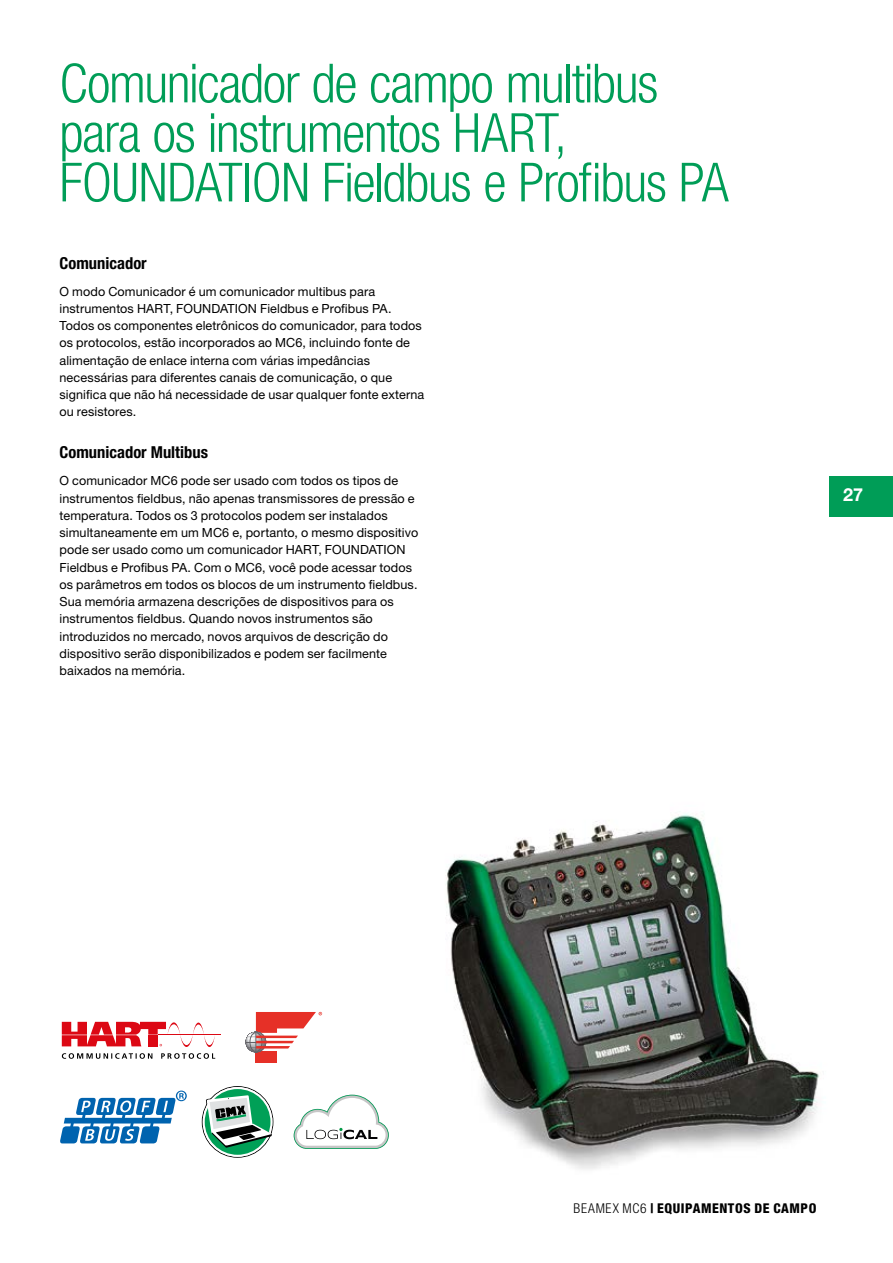
<style>
.page{position:relative;width:893px;height:1263px;background:#fff}
.page>*{position:absolute;margin:0;border:0;box-sizing:border-box;transform-origin:0 0}
.t1{font:300 condensed 54px/49.5px "Helvetica Neue LT Pro";letter-spacing:-.025em;color:#009d57}
.t2{font:700 18px "Helvetica Neue LT Pro";color:#fff}
.t3{font:700 condensed 16.5px "Helvetica Neue LT Pro";color:#000}
.t4{font:800 condensed 13.5px "Helvetica Neue LT Pro";letter-spacing:.04em;color:#000}
.t5{font:12.6px/17.2px "Helvetica Neue LT Pro";letter-spacing:.01em;color:#000}
.s1{font-weight:300}
</style>
<div class="page">
<img style="left:349px;top:814px;width:470px;height:355px">
<div style="left:256px;top:1051px;width:21px;height:12px;background:#e63027"></div>
<svg style="left:246px;top:1012px;width:76px;height:41px"></svg>
<svg style="left:60px;top:1090px;width:127px;height:53px"></svg>
<hr style="left:158px;top:1034px;width:62px;height:1px;background:#dc0814">
<svg style="left:62px;top:1053px;width:90px;height:6px"></svg>
<svg style="left:161px;top:1053px;width:54px;height:6px"></svg>
<svg style="left:62px;top:1022px;width:153px;height:25px"></svg>
<svg style="left:204px;top:1088px;width:67px;height:68px"></svg>
<div style="left:203px;top:1087px;width:69px;height:70px;border:2px solid #fff;border-radius:50%"></div>
<svg style="left:206px;top:1095px;width:66px;height:53px"></svg>
<svg style="left:294px;top:1095px;width:95px;height:54px"></svg>
<div style="left:829px;top:476px;width:64px;height:40px;background:#009d57"></div>
<h1 class="t1" style="left:60px;top:58px;width:671px">Comunicador de campo multibus para os instrumentos HART,<br>FOUNDATION Fieldbus e Profibus PA</h1>
<h3 class="t3" style="left:60px;top:253px;width:89px">Comunicador</h3>
<p class="t5" style="left:60px;top:282px;width:366px">O modo Comunicador é um comunicador multibus para instrumentos HART, FOUNDATION Fieldbus e Profibus PA.<br>Todos os componentes eletrônicos do comunicador, para todos os protocolos, estão incorporados ao MC6, incluindo fonte de alimentação de enlace interna com várias impedâncias necessárias para diferentes canais de comunicação, o que significa que não há necessidade de usar qualquer fonte externa ou resistores.</p>
<h3 class="t3" style="left:60px;top:442px;width:150px">Comunicador Multibus</h3>
<p class="t5" style="left:60px;top:472px;width:360px">O comunicador MC6 pode ser usado com todos os tipos de instrumentos fieldbus, não apenas transmissores de pressão e temperatura. Todos os 3 protocolos podem ser instalados simultaneamente em um MC6 e, portanto, o mesmo dispositivo pode ser usado como um comunicador HART, FOUNDATION Fieldbus e Profibus PA. Com o MC6, você pode acessar todos os parâmetros em todos os blocos de um instrumento fieldbus.<br>Sua memória armazena descrições de dispositivos para os instrumentos fieldbus. Quando novos instrumentos são introduzidos no mercado, novos arquivos de descrição do dispositivo serão disponibilizados e podem ser facilmente baixados na memória.</p>
<h2 class="t2" style="left:843px;top:484px;width:21px">27</h2>
<p class="t4" style="left:574px;top:1200px;width:244px"><span class="s1">BEAMEX MC6</span> | EQUIPAMENTOS DE CAMPO</p>
</div>
